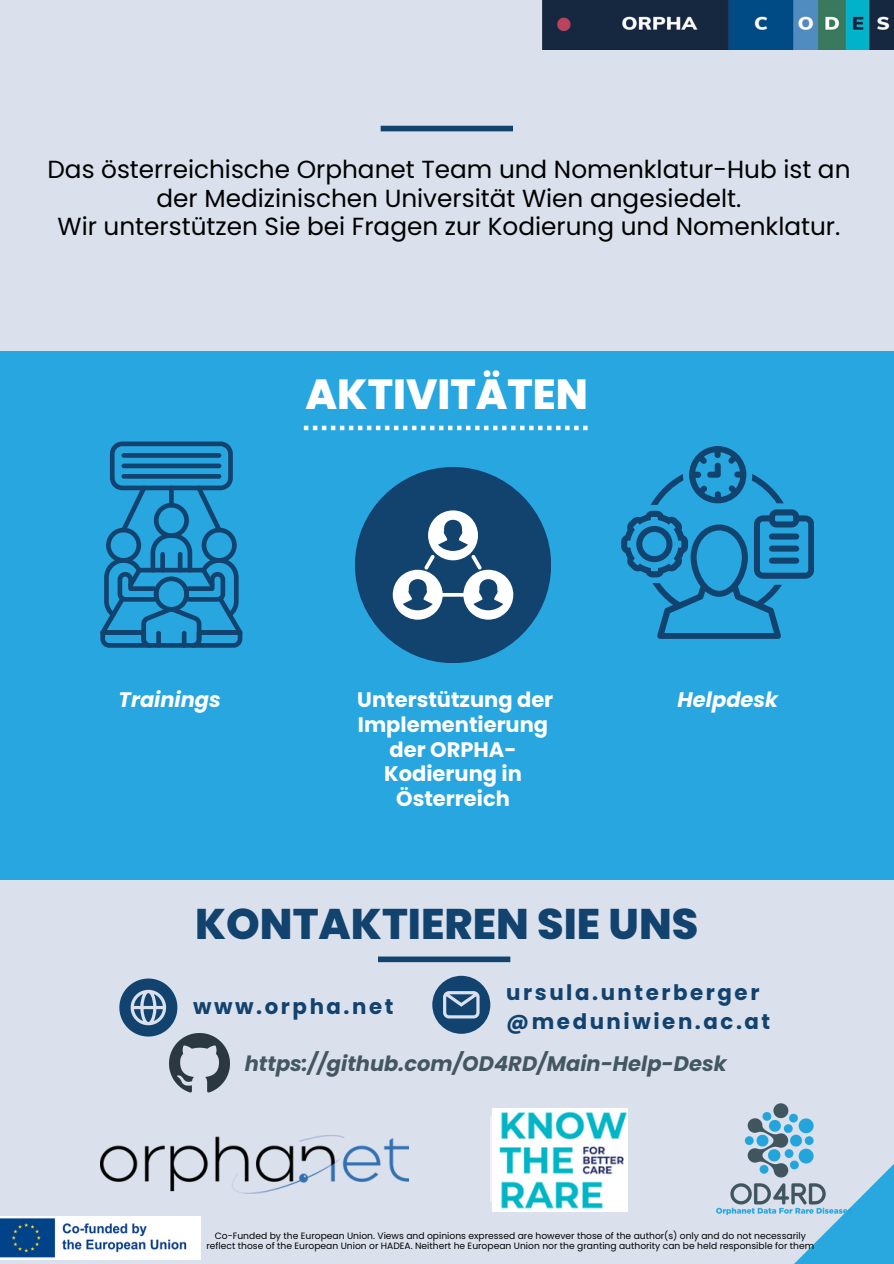
<style>
.page{position:relative;width:894px;height:1264px;background:#fff}
.page>*{position:absolute;margin:0;border:0;box-sizing:border-box;transform-origin:0 0}
.t1{font:800 42.75px "Poppins";color:#12426e}
.t2{font:800 42px "Poppins";color:#fff}
.t3{font:24.75px/28.7px "Poppins";color:#000;text-align:center}
.t4{font:700 21.3px/29.2px "Poppins";letter-spacing:.12em;color:#12426e}
.t5{font:700 21px/24.8px "Poppins";color:#fff;text-align:center}
.t6{font:italic 700 21px "Poppins";color:#445761}
.t7{font:italic 700 21px "Poppins";color:#fff}
.t8{font:9.15px/10.6px "Poppins";color:#000;text-align:center}
</style>
<div class="page">
<div style="left:0;top:0;width:893px;height:1263px;background:#dae1ed"></div>
<div style="left:380px;top:126px;width:133px;height:5px;background:#12426e"></div>
<div style="left:378px;top:956px;width:132px;height:6px;background:#12426e"></div>
<div style="left:0;top:351px;width:893px;height:528px;background:#27a6df"></div>
<svg style="left:432px;top:975px;width:58px;height:58px"></svg>
<svg style="left:119px;top:978px;width:58px;height:58px"></svg>
<svg style="left:795px;top:1165px;width:98px;height:98px;fill:#29a7df"></svg>
<svg style="left:100px;top:441px;width:142px;height:206px"></svg>
<div style="left:121px;top:453px;width:100px;height:5px;background:#12426e;border-radius:2px"></div>
<div style="left:121px;top:463px;width:100px;height:5px;background:#12426e;border-radius:2px"></div>
<hr style="left:121px;top:474px;width:100px;height:4px;background:#12426e;border-radius:2px">
<img style="left:716px;top:1103px;width:135px;height:113px">
<svg style="left:621px;top:446px;width:192px;height:192px"></svg>
<svg style="left:304px;top:425px;width:283px;height:5px"></svg>
<img style="left:170px;top:1033px;width:59px;height:60px">
<div style="left:355px;top:467px;width:195px;height:195px;background:#12426e;border-radius:50%"></div>
<svg style="left:392px;top:510px;width:121px;height:109px"></svg>
<img style="left:100px;top:1135px;width:308px;height:57px">
<img style="left:490px;top:1108px;width:137px;height:103px">
<img style="left:542px;top:0;width:351px;height:50px">
<img style="left:0;top:1216px;width:200px;height:43px">
<p class="t3" style="left:47px;top:155px;width:804px">Das österreichische Orphanet Team und Nomenklatur-Hub ist an der Medizinischen Universität Wien angesiedelt.<br>Wir unterstützen Sie bei Fragen zur Kodierung und Nomenklatur.</p>
<p class="t2" style="left:305px;top:364px;width:284px">AKTIVITÄTEN</p>
<h2 class="t7" style="left:119px;top:685px;width:104px">Trainings</h2>
<p class="t5" style="left:357px;top:687px;width:197px">Unterstützung der</p>
<h1 class="t7" style="left:677px;top:685px;width:102px">Helpdesk</h1>
<p class="t5" style="left:358px;top:712px;width:192px">Implementierung der ORPHA-<br>Kodierung in<br>Österreich</p>
<p class="t1" style="left:195px;top:894px;width:504px">KONTAKTIEREN SIE UNS</p>
<p class="t4" style="left:193px;top:992px;width:202px">www.orpha.net</p>
<p class="t4" style="left:506px;top:977px;width:265px">ursula.unterberger @meduniwien.ac.at</p>
<h3 class="t6" style="left:245px;top:1048px;width:483px">https://github.com/OD4RD/Main-Help-Desk</h3>
<h3 class="t8" style="left:206px;top:1229px;width:609px">Co-Funded by the European Union. Views and opinions expressed are however those of the author(s) only and do not necessarily reflect those of the European Union or HADEA. Neithert he European Union nor the granting authority can be held responsible for them</h3>
</div>
